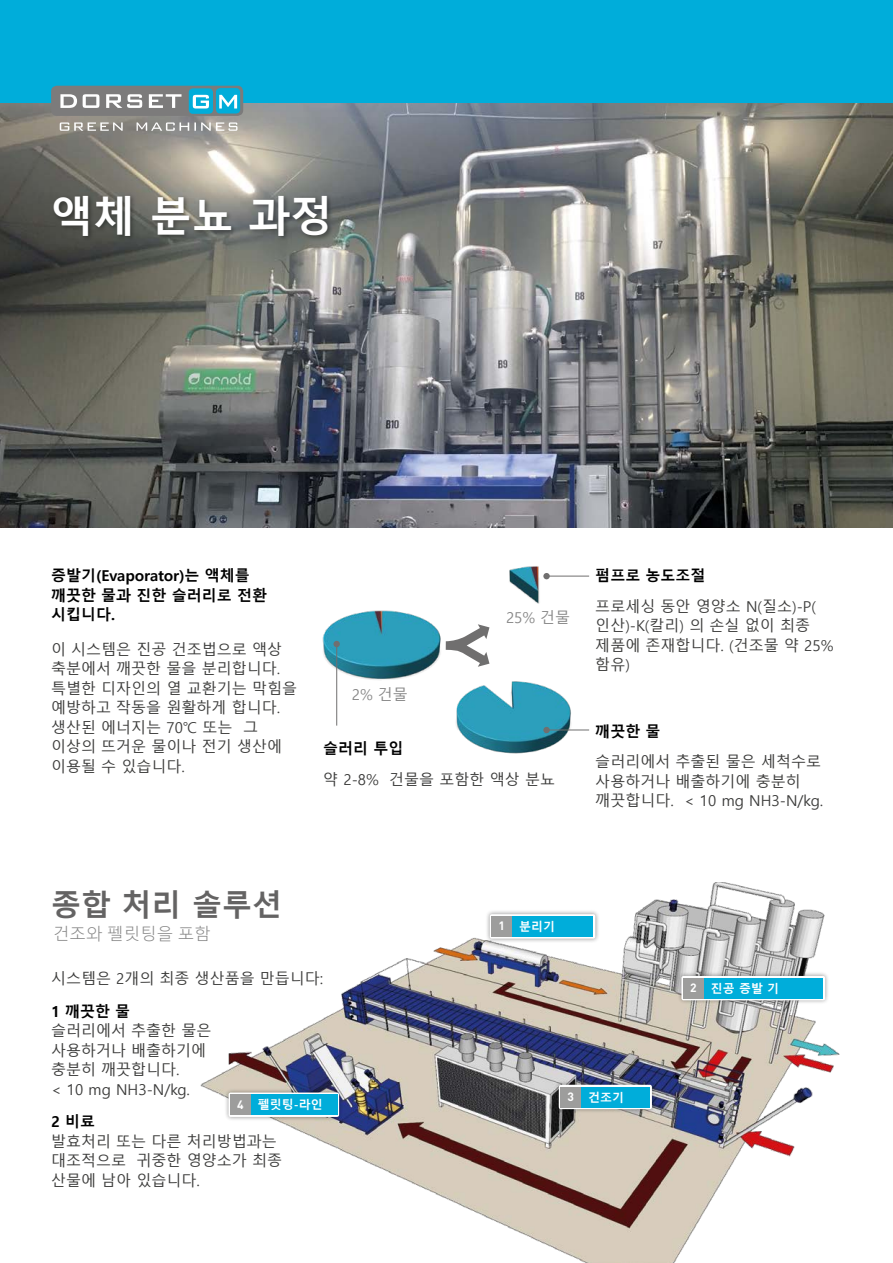
<style>
.page{position:relative;width:893px;height:1263px;background:#fff}
.page>*{position:absolute;margin:0;border:0;box-sizing:border-box;transform-origin:0 0}
.Pagina_header{font:700 42px "Malgun Gothic";color:#fff}
.Pagina_subheaders{font:700 30px "Malgun Gothic";color:#646363}
.Basisalinea{font:300 16.5px "Malgun Gothic";color:#878787}
.Din_pro_regular{font:15px/19.5px "Malgun Gothic";color:#3c3c3b}
.Regular_dik_gedrukt{font:700 15px/19.5px "Malgun Gothic";color:#000}
.Din_pro_regular-2{font:15px "Malgun Gothic";color:#878787}
.Din_pro_regular-3{font:700 15px "Malgun Gothic";color:#000}
.Regular_dik_gedrukt-2{font:700 12px "Malgun Gothic";color:#fff}
.Basisalinea-2{font:700 12px "DIN Pro";color:#fff}
</style>
<div class="page">
<img style="left:0;top:102px;width:893px;height:425px">
<div style="left:0;top:0;width:893px;height:102px;background:#00adda"></div>
<div style="left:51px;top:193px;width:283px;height:49px;background:#000;opacity:.4"></div>
<img style="left:200px;top:883px;width:640px;height:380px">
<div style="left:677px;top:971px;width:153px;height:34px;background:#000;opacity:.4"></div>
<div style="left:681px;top:976px;width:144px;height:24px;background:#fff;border-radius:2px"></div>
<div style="left:704px;top:978px;width:119px;height:21px;background:#00adda"></div>
<div style="left:683px;top:978px;width:21px;height:21px;background:#9d9d9c"></div>
<div style="left:485px;top:909px;width:115px;height:34px;background:#000;opacity:.4"></div>
<div style="left:490px;top:914px;width:105px;height:24px;background:#fff;border-radius:2px"></div>
<div style="left:512px;top:916px;width:81px;height:21px;background:#00adda"></div>
<div style="left:491px;top:916px;width:21px;height:21px;background:#9d9d9c"></div>
<div style="left:554px;top:1080px;width:103px;height:33px;background:#000;opacity:.4"></div>
<svg style="left:559px;top:1085px;width:93px;height:24px"></svg>
<div style="left:581px;top:1087px;width:68px;height:20px;background:#00adda"></div>
<div style="left:560px;top:1087px;width:21px;height:20px;background:#9d9d9c"></div>
<div style="left:224px;top:1088px;width:120px;height:33px;background:#000;opacity:.4"></div>
<div style="left:229px;top:1092px;width:110px;height:25px;background:#fff;border-radius:2px"></div>
<div style="left:251px;top:1094px;width:86px;height:21px;background:#00adda"></div>
<div style="left:230px;top:1094px;width:21px;height:21px;background:#9d9d9c"></div>
<div style="left:51px;top:86px;width:192px;height:30px;background:#7c7b7b;border-radius:6px"></div>
<svg style="left:60px;top:94px;width:121px;height:14px"></svg>
<div style="left:216px;top:88px;width:24px;height:25px;background:#00adda;border-radius:4px"></div>
<div style="left:189px;top:88px;width:24px;height:26px;background:#00adda;border-radius:4px"></div>
<svg style="left:193px;top:95px;width:16px;height:13px"></svg>
<svg style="left:219px;top:95px;width:18px;height:13px"></svg>
<svg style="left:60px;top:122px;width:177px;height:9px;background:#adaca7"></svg>
<img style="left:456px;top:663px;width:117px;height:91px">
<img style="left:509px;top:566px;width:43px;height:38px">
<img style="left:322px;top:610px;width:124px;height:83px">
<div style="left:543px;top:573px;width:7px;height:6px;background:#706f6f;border-radius:50%"></div>
<hr style="left:547px;top:576px;width:42px;height:1px;background:#706f6f">
<svg style="left:446px;top:624px;width:43px;height:43px"></svg>
<div style="left:543px;top:727px;width:7px;height:6px;background:#706f6f;border-radius:50%"></div>
<hr style="left:547px;top:730px;width:42px;height:1px;background:#706f6f">
<div style="left:333px;top:641px;width:7px;height:6px;background:#706f6f;border-radius:50%"></div>
<hr style="left:336px;top:645px;width:1px;height:81px;background:#706f6f">
<p class="Pagina_header" style="left:51px;top:192px;width:283px">액체 분뇨 과정</p>
<p class="Regular_dik_gedrukt" style="left:51px;top:566px;width:218px">증발기(Evaporator)는 액체를 깨끗한 물과 진한 슬러리로 전환 시킵니다.</p>
<p class="Din_pro_regular" style="left:51px;top:640px;width:248px">이 시스템은 진공 건조법으로 액상 축분에서 깨끗한 물을 분리합니다. 특별한 디자인의 열 교환기는 막힘을 예방하고 작동을 원활하게 합니다. 생산된 에너지는 70℃ 또는 그 이상의 뜨거운 물이나 전기 생산에 이용될 수 있습니다.</p>
<p class="Din_pro_regular-2" style="left:352px;top:686px;width:58px">2% 건물</p>
<p class="Regular_dik_gedrukt" style="left:323px;top:739px;width:82px">슬러리 투입</p>
<p class="Din_pro_regular-2" style="left:506px;top:609px;width:66px">25% 건물</p>
<p class="Din_pro_regular" style="left:323px;top:770px;width:233px">약 2-8% 건물을 포함한 액상 분뇨</p>
<p class="Regular_dik_gedrukt" style="left:595px;top:566px;width:112px">펌프로 농도조절</p>
<p class="Din_pro_regular" style="left:595px;top:597px;width:240px">프로세싱 동안 영양소 N(질소)-P( 인산)-K(칼리) 의 손실 없이 최종 제품에 존재합니다. (건조물 약 25% 함유)</p>
<p class="Regular_dik_gedrukt" style="left:595px;top:722px;width:67px">깨끗한 물</p>
<p class="Din_pro_regular" style="left:595px;top:752px;width:229px">슬러리에서 추출된 물은 세척수로 사용하거나 배출하기에 충분히 깨끗합니다. &lt; 10 mg NH3-N/kg.</p>
<p class="Pagina_subheaders" style="left:51px;top:887px;width:233px">종합 처리 솔루션</p>
<p class="Basisalinea" style="left:53px;top:924px;width:159px">건조와 펠릿팅을 포함</p>
<p class="Basisalinea-2" style="left:499px;top:916px;width:8px">1</p>
<p class="Regular_dik_gedrukt-2" style="left:519px;top:920px;width:37px">분리기</p>
<p class="Din_pro_regular" style="left:51px;top:969px;width:274px">시스템은 2개의 최종 생산품을 만듭니다:</p>
<p class="Din_pro_regular-3" style="left:51px;top:1002px;width:81px">1 깨끗한 물</p>
<p class="Din_pro_regular" style="left:51px;top:1021px;width:162px">슬러리에서 추출한 물은</p>
<p class="Din_pro_regular" style="left:51px;top:1041px;width:157px">사용하거나 배출하기에</p>
<p class="Din_pro_regular" style="left:51px;top:1060px;width:140px">충분히 깨끗합니다. &lt; 10 mg NH3-N/kg.</p>
<p class="Din_pro_regular-3" style="left:51px;top:1113px;width:45px">2 비료</p>
<p class="Din_pro_regular" style="left:51px;top:1132px;width:233px">발효처리 또는 다른 처리방법과는 대조적으로 귀중한 영양소가 최종 산물에 남아 있습니다.</p>
<p class="Basisalinea-2" style="left:237px;top:1094px;width:8px">4</p>
<p class="Regular_dik_gedrukt-2" style="left:258px;top:1098px;width:66px">펠릿팅-라인</p>
<p class="Basisalinea-2" style="left:567px;top:1086px;width:8px">3</p>
<p class="Regular_dik_gedrukt-2" style="left:588px;top:1090px;width:37px">건조기</p>
<p class="Basisalinea-2" style="left:690px;top:978px;width:8px">2</p>
<p class="Regular_dik_gedrukt-2" style="left:711px;top:981px;width:70px">진공 증발 기</p>
</div>
